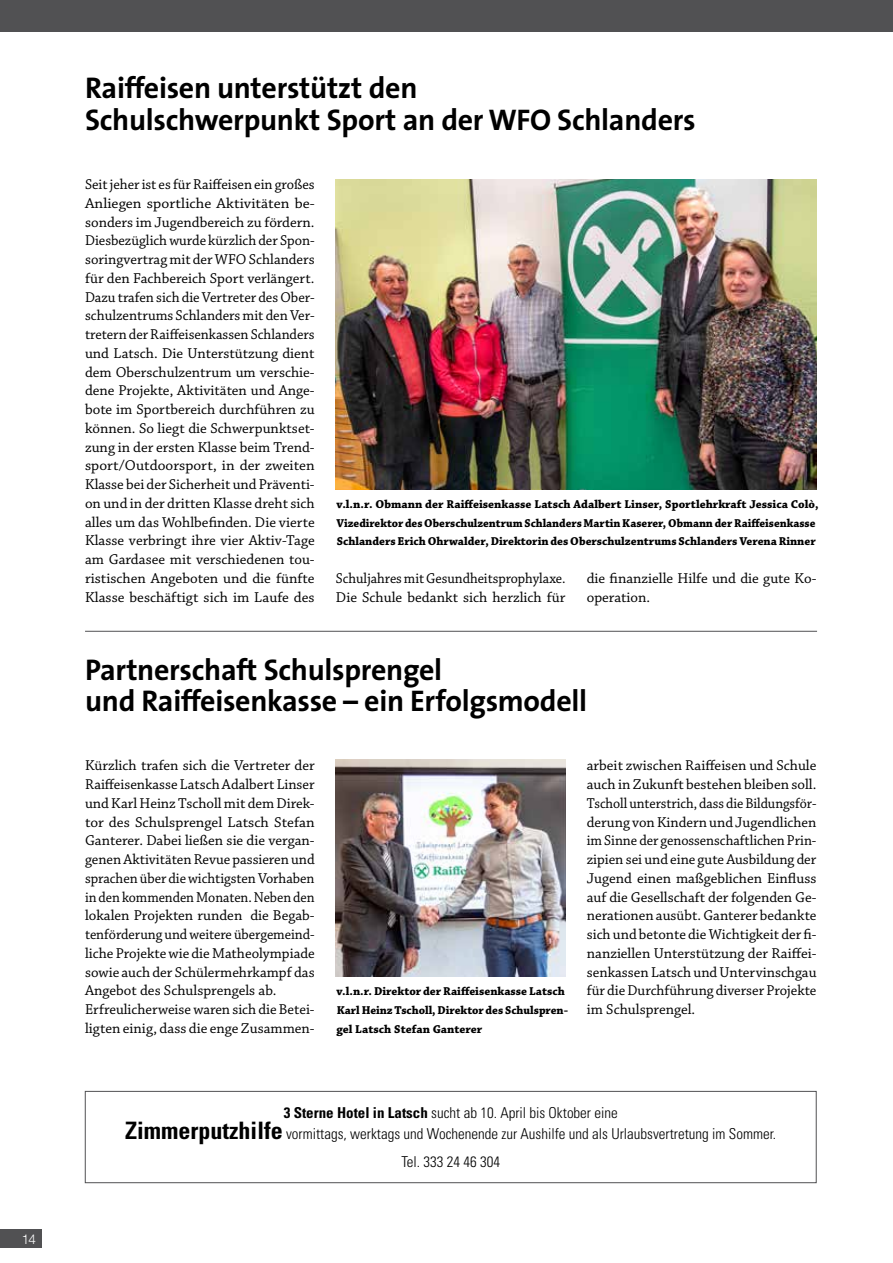
<style>
.page{position:relative;width:893px;height:1263px;background:#fff}
.page>*{position:absolute;margin:0;border:0;box-sizing:border-box;transform-origin:0 0}
.t1{font:700 30px/31.5px "The Sans";letter-spacing:-.01em;color:#000}
.t2{font:15px/18.8px "Chaparral Pro";color:#000}
.t3{font:300 condensed 15px/21px "Univers LT Std";color:#000;text-align:center}
.t4{font:15px/18.8px "Chaparral Pro";color:#000;scale:.94 1}
.t5{font:300 13.5px "Helvetica Neue";color:#fff}
.t6{font:700 12px/18.8px "Chaparral Pro";color:#000}
.s1{font-weight:700}
.s2{font-weight:700;font-size:24px}
</style>
<div class="page">
<div style="left:0;top:1229px;width:42px;height:19px;background:#515153"></div>
<div style="left:0;top:0;width:893px;height:31px;background:#515153"></div>
<img style="left:336px;top:759px;width:230px;height:218px">
<img style="left:336px;top:180px;width:480px;height:309px">
<div style="left:85px;top:1091px;width:731px;height:92px;border:1px solid #515153"></div>
<hr style="left:85px;top:631px;width:732px;height:1px;background:#515153">
<p class="t5" style="left:22px;top:1230px;width:16px">14</p>
<h1 class="t1" style="left:85px;top:72px;width:612px">Raiffeisen unterstützt den<br>Schulschwerpunkt Sport an der WFO Schlanders</h1>
<p class="t2" style="left:85px;top:176px;width:231px;text-align:justify">Seit jeher ist es für Raiffeisen ein großes Anliegen sportliche Aktivitäten be&shy;sonders im Jugendbereich zu fördern.<br>Diesbezüglich wurde kürzlich der Spon&shy;soringvertrag mit der WFO Schlanders für den Fachbereich Sport verlängert.<br>Dazu trafen sich die Vertreter des Ober&shy;schulzentrums Schlanders mit den Ver&shy;tretern der Raiffeisenkassen Schlanders und Latsch. Die Unterstützung dient dem Oberschulzentrum um verschie&shy;dene Projekte, Aktivitäten und Ange&shy;bote im Sportbereich durchführen zu können. So liegt die Schwerpunktset&shy;zung in der ersten Klasse beim Trend&shy;sport/Outdoorsport, in der zweiten Klasse bei der Sicherheit und Präventi&shy;on und in der dritten Klasse dreht sich alles um das Wohlbefinden. Die vierte Klasse verbringt ihre vier Aktiv-Tage am Gardasee mit verschiedenen tou&shy;ristischen Angeboten und die fünfte Klasse beschäftigt sich im Laufe des</p>
<p class="t6" style="left:336px;top:495px;width:484px">v.l.n.r. Obmann der Raiffeisenkasse Latsch Adalbert Linser, Sportlehrkraft Jessica Colò,<br>Vizedirektor des Oberschulzentrum Schlanders Martin Kaserer, Obmann der Raiffeisenkasse<br>Schlanders Erich Ohrwalder, Direktorin des Oberschulzentrums Schlanders Verena Rinner</p>
<p class="t4" style="left:336px;top:569px;width:246px">Schuljahres mit Gesundheitsprophylaxe.<br>Die Schule bedankt sich herzlich für</p>
<p class="t2" style="left:587px;top:569px;width:231px">die finanzielle Hilfe und die gute Ko&shy;operation.</p>
<h1 class="t1" style="left:85px;top:653px;width:504px">Partnerschaft Schulsprengel<br>und Raiffeisenkasse – ein Erfolgsmodell</h1>
<p class="t2" style="left:85px;top:757px;width:231px">Kürzlich trafen sich die Vertreter der Raiffeisenkasse Latsch Adalbert Linser und Karl Heinz Tscholl mit dem Direk&shy;tor des Schulsprengel Latsch Stefan Ganterer. Dabei ließen sie die vergan&shy;genen Aktivitäten Revue passieren und sprachen über die wichtigsten Vorhaben in den kommenden Monaten. Neben den lokalen Projekten runden die Begab&shy;tenförderung und weitere übergemeind&shy;liche Projekte wie die Matheolympiade sowie auch der Schülermehrkampf das Angebot des Schulsprengels ab.<br>Erfreulicherweise waren sich die Betei&shy;ligten einig, dass die enge Zusammen-</p>
<p class="t2" style="left:587px;top:757px;width:231px;text-align:justify">arbeit zwischen Raiffeisen und Schule auch in Zukunft bestehen bleiben soll.<br>Tscholl unterstrich, dass die Bildungsför&shy;derung von Kindern und Jugendlichen im Sinne der genossenschaftlichen Prin&shy;zipien sei und eine gute Ausbildung der Jugend einen maßgeblichen Einfluss auf die Gesellschaft der folgenden Ge&shy;nerationen ausübt. Ganterer bedankte sich und betonte die Wichtigkeit der fi&shy;nanziellen Unterstützung der Raiffei&shy;senkassen Latsch und Untervinschgau für die Durchführung diverser Projekte im Schulsprengel.</p>
<p class="t6" style="left:336px;top:982px;width:233px">v.l.n.r. Direktor der Raiffeisenkasse Latsch<br>Karl Heinz Tscholl, Direktor des Schulspren&shy;gel Latsch Stefan Ganterer</p>
<p class="t3" style="left:125px;top:1102px;width:652px"><span class="s1">3 Sterne Hotel in Latsch</span> sucht ab 10. April bis Oktober eine<br><span class="s2">Zimmerputzhilfe</span> vormittags, werktags und Wochenende zur Aushilfe und als Urlaubsvertretung im Sommer.</p>
<p class="t3" style="left:401px;top:1151px;width:100px">Tel. 333 24 46 304</p>
</div>
